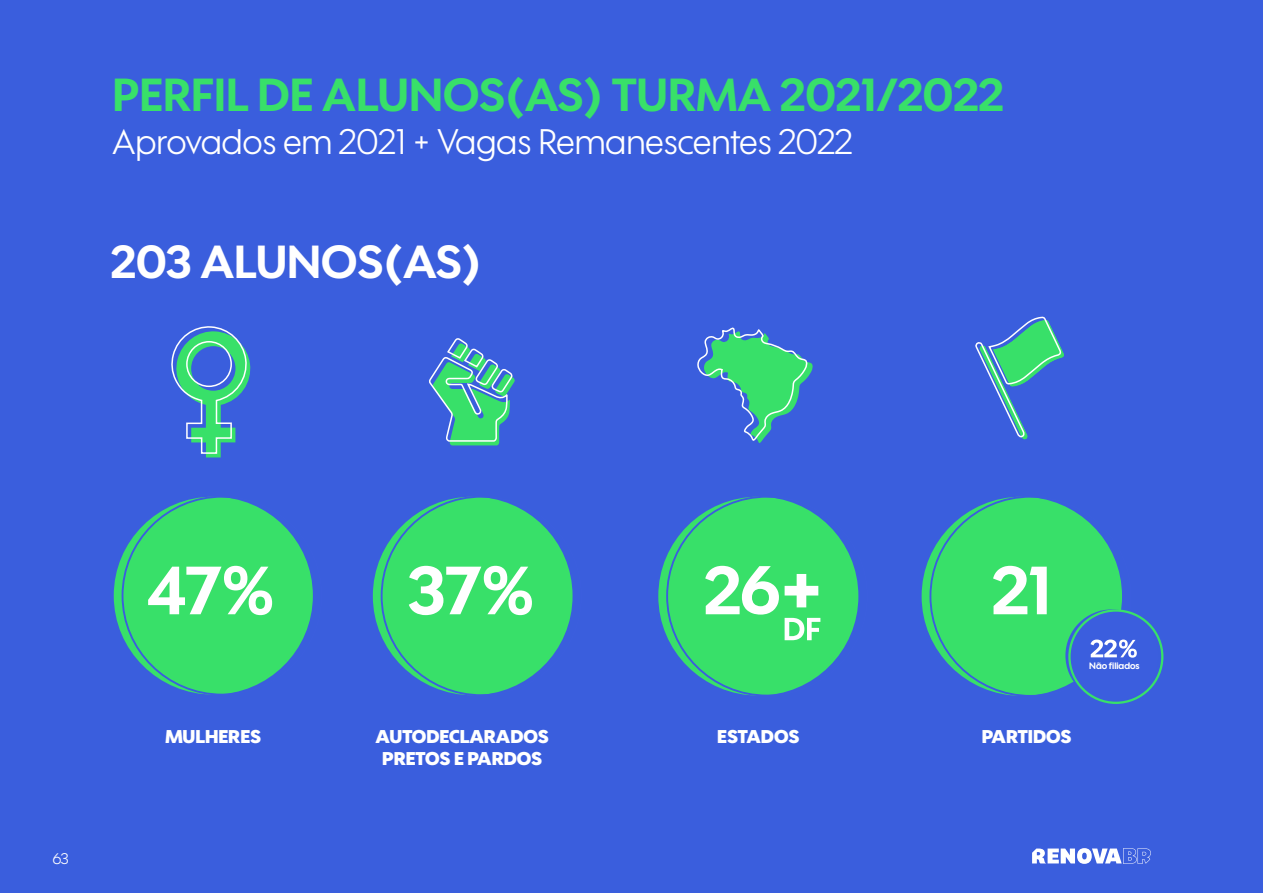
<style>
.page{position:relative;width:1263px;height:893px;background:#3a5edd}
.page>*{position:absolute;margin:0;border:0;box-sizing:border-box;transform-origin:0 0}
.t1{font:66.15px "Wes FY Regular 2";letter-spacing:-.01em;color:#fff}
.t2{font:45px "Wes FY Regular 2";color:#38e069}
.t3{font:45px "Wes FY Regular 2";letter-spacing:-.005em;color:#fff}
.t4{font:34.5px "Wes FY Regular 5";color:#fff}
.t5{font:18px/21.6px "Wes FY Regular 3";color:#fff;text-align:center}
.t6{font:15px "Wes FY Regular 5";color:#fff}
.t7{font:9px "Wes FY Regular 2";color:#fff}
</style>
<div class="page">
<svg style="left:666px;top:496px;width:193px;height:200px"></svg>
<svg style="left:122px;top:496px;width:191px;height:199px"></svg>
<svg style="left:381px;top:496px;width:192px;height:200px"></svg>
<svg style="left:929px;top:496px;width:234px;height:208px"></svg>
<svg style="left:171px;top:326px;width:80px;height:131px"></svg>
<svg style="left:429px;top:338px;width:86px;height:107px"></svg>
<svg style="left:697px;top:327px;width:116px;height:116px"></svg>
<svg style="left:975px;top:316px;width:89px;height:123px"></svg>
<svg style="left:1032px;top:848px;width:119px;height:16px"></svg>
<p class="t2" style="left:113px;top:67px;width:892px">PERFIL DE ALUNOS(AS) TURMA 2021/2022</p>
<p class="t4" style="left:113px;top:120px;width:741px">Aprovados em 2021 + Vagas Remanescentes 2022</p>
<p class="t3" style="left:111px;top:234px;width:372px">203 ALUNOS(AS)</p>
<p class="t6" style="left:53px;top:849px;width:18px">63</p>
<p class="t1" style="left:147px;top:549px;width:129px">47%</p>
<p class="t1" style="left:408px;top:549px;width:127px">37%</p>
<p class="t1" style="left:704px;top:549px;width:78px">26</p>
<p class="t1" style="left:992px;top:549px;width:61px">21</p>
<p class="t7" style="left:1089px;top:660px;width:52px">Não filiados</p>
<p class="t5" style="left:166px;top:725px;width:97px">MULHERES</p>
<p class="t5" style="left:717px;top:725px;width:84px">ESTADOS</p>
<p class="t5" style="left:982px;top:725px;width:91px">PARTIDOS</p>
<p class="t5" style="left:376px;top:725px;width:175px">AUTODECLARADOS<br>PRETOS E PARDOS</p>
</div>
